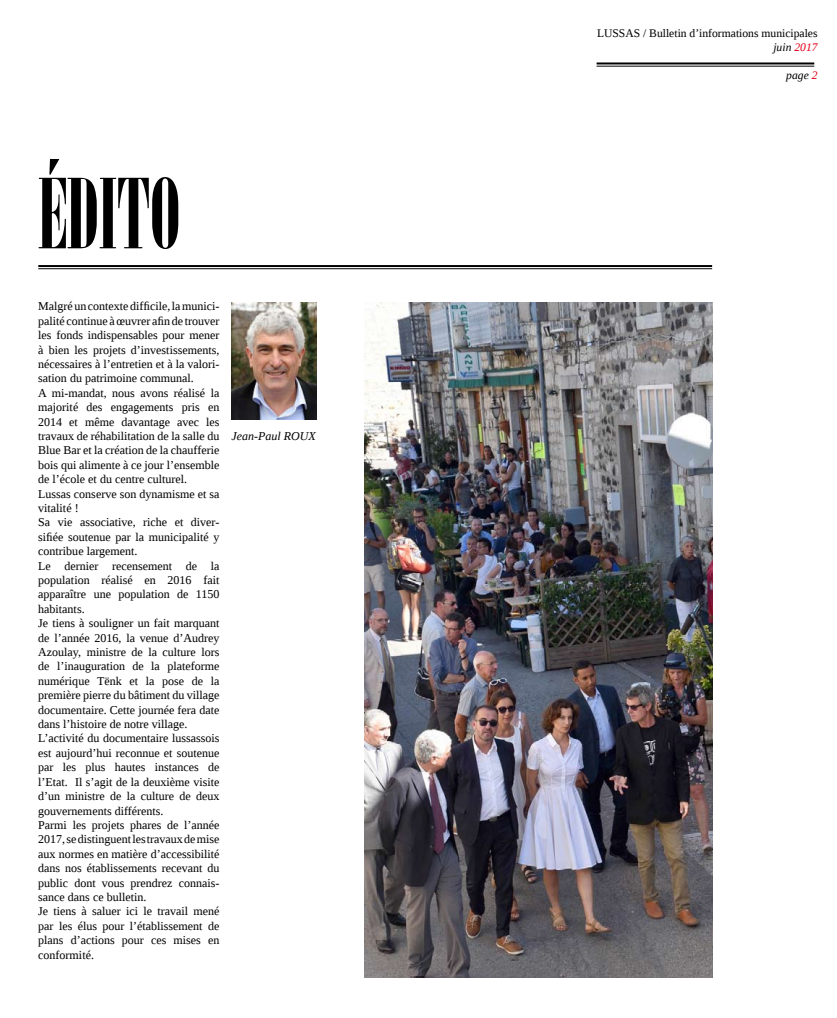
<style>
.page{position:relative;width:837px;height:1018px;background:#fff}
.page>*{position:absolute;margin:0;border:0;box-sizing:border-box;transform-origin:0 0}
.t1{font:96px "Bodoni MT Poster Compressed";color:#000}
.t2{font:12px/14.4px "Liberation Serif";color:#000}
.t3{font:italic 12px "Liberation Serif";color:#000}
.t4{font:11.6px/13.9px "Liberation Serif";color:#000;text-align:right}
.t5{font:italic 11.6px "Liberation Serif";color:#000}
.s1{font-style:italic}
.s2{font-style:italic;color:#e2001a}
.s3{color:#e2001a}
</style>
<div class="page">
<hr style="left:596px;top:62px;width:218px;height:2px;background:#000">
<hr style="left:596px;top:66px;width:218px;height:1px;background:#000">
<hr style="left:38px;top:265px;width:673px;height:2px;background:#000">
<hr style="left:38px;top:268px;width:673px;height:1px;background:#000">
<img style="left:232px;top:303px;width:85px;height:116px">
<img style="left:364px;top:303px;width:347px;height:674px">
<h1 class="t1" style="left:38px;top:159px;width:143px">édito</h1>
<p class="t2" style="left:38px;top:299px;width:182px">Malgré un contexte difficile, la munici&shy;palité continue à œuvrer afin de trouver les fonds indispensables pour mener à bien les projets d’investissements, nécessaires à l’entretien et à la valori&shy;sation du patrimoine communal.<br>A mi-mandat, nous avons réalisé la majorité des engagements pris en 2014 et même davantage avec les travaux de réhabilitation de la salle du Blue Bar et la création de la chaufferie bois qui alimente à ce jour l’ensemble de l’école et du centre culturel.<br>Lussas conserve son dynamisme et sa vitalité !<br>Sa vie associative, riche et diver&shy;sifiée soutenue par la municipalité y contribue largement.<br>Le dernier recensement de la population réalisé en 2016 fait apparaître une population de 1150 habitants.<br>Je tiens à souligner un fait marquant de l’année 2016, la venue d’Audrey Azoulay, ministre de la culture lors de l’inauguration de la plateforme numérique Tënk et la pose de la première pierre du bâtiment du village documentaire. Cette journée fera date dans l’histoire de notre village.<br>L’activité du documentaire lussassois est aujourd’hui reconnue et soutenue par les plus hautes instances de l’Etat. Il s’agit de la deuxième visite d’un ministre de la culture de deux gouvernements différents.<br>Parmi les projets phares de l’année 2017, se distinguent les travaux de mise aux normes en matière d’accessibilité dans nos établissements recevant du public dont vous prendrez connais&shy;sance dans ce bulletin.<br>Je tiens à saluer ici le travail mené par les élus pour l’établissement de plans d’actions pour ces mises en conformité.</p>
<p class="t3" style="left:231px;top:428px;width:86px">Jean-Paul ROUX</p>
<p class="t4" style="left:596px;top:26px;width:222px">LUSSAS / Bulletin d’informations municipales <span class="s1">juin</span> <span class="s2">2017</span></p>
<p class="t5" style="left:786px;top:68px;width:33px">page <span class="s3">2</span></p>
</div>
